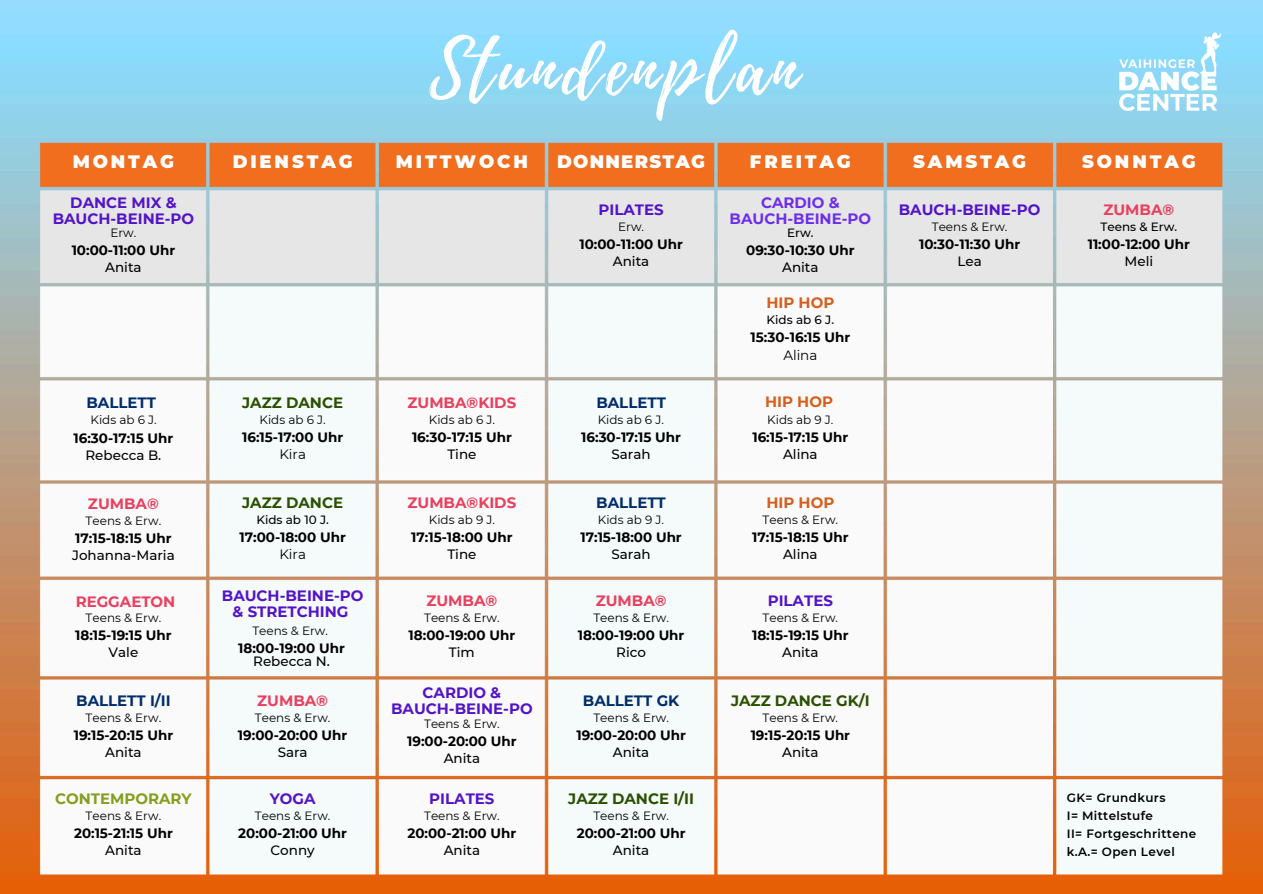
<style>
.page{position:relative;width:1263px;height:894px;background:#fff}
.page>*{position:absolute;margin:0;border:0;box-sizing:border-box;transform-origin:0 0}
.t1{font:72.6px "Playlist Script";letter-spacing:.07em;color:#fff}
.t2{font:900 18px "Montserrat";letter-spacing:.16em;color:#fff}
.t3{font:900 18px "Montserrat";letter-spacing:.07em;color:#fff}
.t4{font:700 15px/15.8px "Montserrat";color:#5314c8;text-align:center}
.t5{font:700 15px "Montserrat";color:#e8405e}
.t6{font:700 15px "Montserrat";color:#2a5000}
.t7{font:700 15px "Montserrat";color:#012e6b}
.t8{font:700 15px/15.8px "Montserrat";color:#6d2eeb;text-align:center}
.t9{font:700 15px "Montserrat";color:#d45f1e}
.t10{font:700 15px "Montserrat";color:#829f1d}
.t11{font:700 13.5px/16.8px "Montserrat";color:#000;text-align:center}
.t12{font:12px "Montserrat";color:#000}
.t13{font:600 12px/18px "Montserrat";letter-spacing:.03em;color:#000}
.t14{font:500 12px "Montserrat";color:#000}
.s1{font-weight:500}
.s2{font-weight:400}
</style>
<div class="page">
<img style="left:0;top:0;width:1263px;height:893px">
<img style="left:1118px;top:20px;width:103px;height:103px">
<p class="t1" style="left:429px;top:18px;width:370px">Stundenplan</p>
<h3 class="t3" style="left:557px;top:151px;width:149px">DONNERSTAG</h3>
<p class="t2" style="left:73px;top:151px;width:103px">MONTAG</p>
<h1 class="t2" style="left:233px;top:151px;width:121px">DIENSTAG</h1>
<p class="t2" style="left:396px;top:151px;width:134px">MITTWOCH</p>
<h2 class="t2" style="left:750px;top:151px;width:102px">FREITAG</h2>
<h2 class="t2" style="left:913px;top:151px;width:114px">SAMSTAG</h2>
<h2 class="t2" style="left:1082px;top:151px;width:115px">SONNTAG</h2>
<h2 class="t4" style="left:53px;top:194px;width:143px">DANCE MIX &amp;<br>BAUCH-BEINE-PO</h2>
<p class="t12" style="left:110px;top:225px;width:27px">Erw.</p>
<h3 class="t11" style="left:72px;top:242px;width:105px">10:00-11:00 Uhr<br><span class="s1">Anita</span></h3>
<h4 class="t4" style="left:598px;top:202px;width:67px">PILATES</h4>
<h4 class="t12" style="left:618px;top:219px;width:27px">Erw.</h4>
<h4 class="t11" style="left:579px;top:236px;width:105px">10:00-11:00 Uhr<br><span class="s1">Anita</span></h4>
<h5 class="t8" style="left:730px;top:194px;width:143px">CARDIO &amp;<br>BAUCH-BEINE-PO</h5>
<h4 class="t4" style="left:899px;top:201px;width:143px">BAUCH-BEINE-PO</h4>
<h3 class="t5" style="left:1103px;top:201px;width:72px">ZUMBA®</h3>
<h4 class="t12" style="left:932px;top:219px;width:77px">Teens &amp; Erw.</h4>
<h3 class="t14" style="left:1100px;top:219px;width:79px">Teens &amp; Erw.</h3>
<h4 class="t14" style="left:787px;top:225px;width:28px">Erw.</h4>
<h3 class="t11" style="left:746px;top:242px;width:110px">09:30-10:30 Uhr<br><span class="s1">Anita</span></h3>
<p class="t11" style="left:919px;top:236px;width:103px">10:30-11:30 Uhr<br><span class="s1">Lea</span></p>
<h3 class="t11" style="left:1088px;top:236px;width:104px">11:00-12:00 Uhr<br><span class="s1">Meli</span></h3>
<h3 class="t9" style="left:766px;top:294px;width:69px">HIP HOP</h3>
<p class="t14" style="left:767px;top:312px;width:69px">Kids ab 6 J.</p>
<p class="t11" style="left:751px;top:328px;width:101px;line-height:18px">15:30-16:15 Uhr<br><span class="s2">Alina</span></p>
<h2 class="t7" style="left:86px;top:393px;width:71px">BALLETT</h2>
<h4 class="t6" style="left:242px;top:393px;width:102px">JAZZ DANCE</h4>
<h4 class="t5" style="left:407px;top:393px;width:110px">ZUMBA®KIDS</h4>
<h4 class="t7" style="left:596px;top:393px;width:71px">BALLETT</h4>
<h6 class="t9" style="left:765px;top:392px;width:69px">HIP HOP</h6>
<h5 class="t12" style="left:91px;top:412px;width:68px">Kids ab 6 J.</h5>
<h3 class="t12" style="left:260px;top:412px;width:68px">Kids ab 6 J.</h3>
<p class="t12" style="left:429px;top:412px;width:68px">Kids ab 6 J.</p>
<h6 class="t12" style="left:598px;top:412px;width:68px">Kids ab 6 J.</h6>
<h3 class="t12" style="left:767px;top:412px;width:68px">Kids ab 9 J.</h3>
<h4 class="t11" style="left:74px;top:430px;width:101px">16:30-17:15 Uhr<br><span class="s1">Rebecca B.</span></h4>
<p class="t11" style="left:242px;top:428px;width:103px">16:15-17:00 Uhr<br><span class="s2">Kira</span></p>
<h4 class="t11" style="left:412px;top:428px;width:101px">16:30-17:15 Uhr<br><span class="s1">Tine</span></h4>
<h3 class="t11" style="left:581px;top:428px;width:101px">16:30-17:15 Uhr<br><span class="s1">Sarah</span></h3>
<h3 class="t11" style="left:752px;top:428px;width:97px">16:15-17:15 Uhr<br><span class="s1">Alina</span></h3>
<p class="t5" style="left:88px;top:494px;width:72px">ZUMBA®</p>
<h4 class="t12" style="left:86px;top:513px;width:77px">Teens &amp; Erw.</h4>
<h4 class="t11" style="left:72px;top:529px;width:104px;text-align:left">17:15-18:15 Uhr<br><span class="s1">Johanna-Maria</span></h4>
<h4 class="t5" style="left:76px;top:592px;width:101px">REGGAETON</h4>
<h3 class="t12" style="left:86px;top:610px;width:77px">Teens &amp; Erw.</h3>
<h4 class="t11" style="left:75px;top:626px;width:98px">18:15-19:15 Uhr<br><span class="s1">Vale</span></h4>
<h3 class="t6" style="left:242px;top:493px;width:102px">JAZZ DANCE</h3>
<h3 class="t5" style="left:407px;top:493px;width:110px">ZUMBA®KIDS</h3>
<p class="t14" style="left:256px;top:512px;width:74px">Kids ab 10 J.</p>
<h4 class="t12" style="left:429px;top:512px;width:68px">Kids ab 9 J.</h4>
<h4 class="t11" style="left:239px;top:528px;width:108px">17:00-18:00 Uhr<br><span class="s2">Kira</span></h4>
<h3 class="t4" style="left:222px;top:587px;width:143px">BAUCH-BEINE-PO &amp; STRETCHING</h3>
<p class="t12" style="left:252px;top:623px;width:77px">Teens &amp; Erw.</p>
<h4 class="t11" style="left:238px;top:642px;width:108px;line-height:12.3px">18:00-19:00 Uhr<br><span class="s1">Rebecca N.</span></h4>
<h3 class="t11" style="left:411px;top:528px;width:103px">17:15-18:00 Uhr<br><span class="s1">Tine</span></h3>
<p class="t5" style="left:426px;top:591px;width:72px">ZUMBA®</p>
<h3 class="t12" style="left:424px;top:610px;width:77px">Teens &amp; Erw.</h3>
<p class="t11" style="left:409px;top:626px;width:108px">18:00-19:00 Uhr<br><span class="s1">Tim</span></p>
<h3 class="t7" style="left:596px;top:493px;width:71px">BALLETT</h3>
<h3 class="t12" style="left:598px;top:512px;width:68px">Kids ab 9 J.</h3>
<p class="t11" style="left:580px;top:528px;width:103px">17:15-18:00 Uhr<br><span class="s1">Sarah</span></p>
<h3 class="t5" style="left:596px;top:591px;width:72px">ZUMBA®</h3>
<h5 class="t12" style="left:593px;top:610px;width:77px">Teens &amp; Erw.</h5>
<h3 class="t11" style="left:578px;top:626px;width:108px">18:00-19:00 Uhr<br><span class="s1">Rico</span></h3>
<h3 class="t9" style="left:766px;top:493px;width:69px">HIP HOP</h3>
<h4 class="t12" style="left:763px;top:512px;width:77px">Teens &amp; Erw.</h4>
<p class="t11" style="left:752px;top:528px;width:98px">17:15-18:15 Uhr<br><span class="s1">Alina</span></p>
<h4 class="t4" style="left:768px;top:593px;width:67px">PILATES</h4>
<h3 class="t12" style="left:763px;top:610px;width:77px">Teens &amp; Erw.</h3>
<h4 class="t11" style="left:752px;top:626px;width:98px">18:15-19:15 Uhr<br><span class="s1">Anita</span></h4>
<h2 class="t7" style="left:76px;top:691px;width:96px">BALLETT I/II</h2>
<p class="t12" style="left:86px;top:709px;width:77px">Teens &amp; Erw.</p>
<p class="t11" style="left:74px;top:726px;width:101px">19:15-20:15 Uhr<br><span class="s1">Anita</span></p>
<p class="t5" style="left:257px;top:691px;width:72px">ZUMBA®</p>
<h4 class="t12" style="left:255px;top:709px;width:77px">Teens &amp; Erw.</h4>
<p class="t11" style="left:238px;top:726px;width:111px">19:00-20:00 Uhr<br><span class="s1">Sara</span></p>
<h3 class="t4" style="left:391px;top:685px;width:143px">CARDIO &amp;<br>BAUCH-BEINE-PO</h3>
<p class="t12" style="left:424px;top:716px;width:77px">Teens &amp; Erw.</p>
<h4 class="t11" style="left:407px;top:732px;width:111px">19:00-20:00 Uhr<br><span class="s1">Anita</span></h4>
<p class="t7" style="left:583px;top:691px;width:98px">BALLETT GK</p>
<h3 class="t12" style="left:593px;top:709px;width:77px">Teens &amp; Erw.</h3>
<h4 class="t11" style="left:576px;top:726px;width:111px">19:00-20:00 Uhr<br><span class="s1">Anita</span></h4>
<p class="t6" style="left:731px;top:691px;width:140px">JAZZ DANCE GK/I</p>
<p class="t12" style="left:763px;top:709px;width:77px">Teens &amp; Erw.</p>
<h3 class="t11" style="left:751px;top:726px;width:101px">19:15-20:15 Uhr<br><span class="s1">Anita</span></h3>
<h2 class="t10" style="left:55px;top:789px;width:138px">CONTEMPORARY</h2>
<h3 class="t4" style="left:270px;top:791px;width:47px">YOGA</h3>
<h6 class="t4" style="left:429px;top:791px;width:67px">PILATES</h6>
<h6 class="t6" style="left:568px;top:789px;width:127px">JAZZ DANCE I/II</h6>
<h4 class="t12" style="left:86px;top:808px;width:77px">Teens &amp; Erw.</h4>
<h3 class="t12" style="left:255px;top:808px;width:77px">Teens &amp; Erw.</h3>
<p class="t12" style="left:424px;top:808px;width:77px">Teens &amp; Erw.</p>
<p class="t12" style="left:593px;top:808px;width:77px">Teens &amp; Erw.</p>
<h3 class="t11" style="left:74px;top:824px;width:100px">20:15-21:15 Uhr<br><span class="s1">Anita</span></h3>
<h3 class="t11" style="left:238px;top:824px;width:110px">20:00-21:00 Uhr<br><span class="s1">Conny</span></h3>
<h4 class="t11" style="left:407px;top:824px;width:110px">20:00-21:00 Uhr<br><span class="s1">Anita</span></h4>
<p class="t11" style="left:577px;top:824px;width:110px">20:00-21:00 Uhr<br><span class="s1">Anita</span></p>
<p class="t13" style="left:1067px;top:788px;width:131px">GK= Grundkurs<br>I= Mittelstufe<br>II= Fortgeschrittene k.A.= Open Level</p>
</div>
